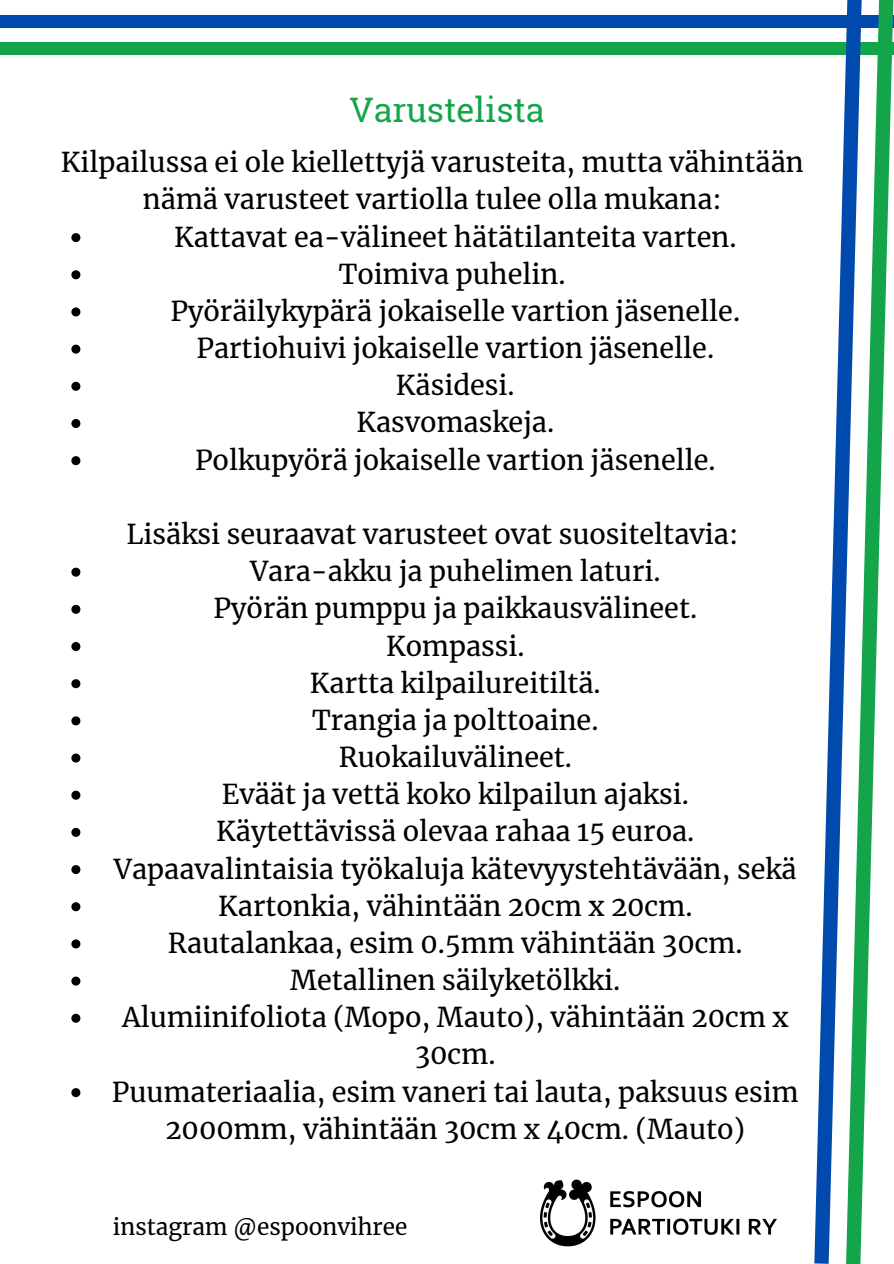
<style>
.page{position:relative;width:894px;height:1264px;background:#fff}
.page>*{position:absolute;margin:0;border:0;box-sizing:border-box;transform-origin:0 0}
.t1{font:33.75px "Roboto Slab";color:#14a54b}
.t2{font:27px/37.2px "Merriweather";color:#000;text-align:center}
.t3{font:22.5px "Merriweather";color:#000}
</style>
<div class="page">
<div style="left:0;top:43px;width:893px;height:12px;background:#14a54b"></div>
<div style="left:0;top:15px;width:893px;height:13px;background:#004aad"></div>
<svg style="left:814px;top:42px;width:31px;height:1221px"></svg>
<svg style="left:845px;top:0;width:48px;height:1263px"></svg>
<img style="left:540px;top:1179px;width:237px;height:68px">
<svg style="left:71px;top:233px;width:9px;height:9px"></svg>
<svg style="left:71px;top:270px;width:9px;height:9px"></svg>
<svg style="left:71px;top:307px;width:9px;height:9px"></svg>
<svg style="left:71px;top:344px;width:9px;height:9px"></svg>
<svg style="left:71px;top:382px;width:9px;height:9px"></svg>
<svg style="left:71px;top:419px;width:9px;height:9px"></svg>
<svg style="left:71px;top:456px;width:9px;height:9px"></svg>
<svg style="left:71px;top:567px;width:9px;height:9px"></svg>
<svg style="left:71px;top:605px;width:9px;height:9px"></svg>
<svg style="left:71px;top:642px;width:9px;height:9px"></svg>
<svg style="left:71px;top:679px;width:9px;height:9px"></svg>
<svg style="left:71px;top:716px;width:9px;height:9px"></svg>
<svg style="left:71px;top:753px;width:9px;height:9px"></svg>
<svg style="left:71px;top:790px;width:9px;height:9px"></svg>
<svg style="left:71px;top:827px;width:9px;height:9px"></svg>
<svg style="left:71px;top:865px;width:9px;height:9px"></svg>
<svg style="left:71px;top:902px;width:9px;height:9px"></svg>
<svg style="left:71px;top:939px;width:9px;height:9px"></svg>
<svg style="left:71px;top:976px;width:9px;height:9px"></svg>
<svg style="left:71px;top:1013px;width:9px;height:9px"></svg>
<svg style="left:71px;top:1088px;width:9px;height:9px"></svg>
<p class="t1" style="left:349px;top:87px;width:196px">Varustelista</p>
<p class="t2" style="left:61px;top:144px;width:744px">Kilpailussa ei ole kiellettyjä varusteita, mutta vähintään nämä varusteet vartiolla tulee olla mukana:</p>
<p class="t2" style="left:174px;top:218px;width:564px">Kattavat ea-välineet hätätilanteita varten.</p>
<p class="t2" style="left:338px;top:255px;width:228px">Toimiva puhelin.</p>
<p class="t2" style="left:170px;top:293px;width:571px">Pyöräilykypärä jokaiselle vartion jäsenelle.</p>
<p class="t2" style="left:196px;top:330px;width:519px">Partiohuivi jokaiselle vartion jäsenelle.</p>
<p class="t2" style="left:396px;top:367px;width:120px">Käsidesi.</p>
<p class="t2" style="left:356px;top:404px;width:199px">Kasvomaskeja.</p>
<p class="t2" style="left:195px;top:441px;width:522px">Polkupyörä jokaiselle vartion jäsenelle.</p>
<p class="t2" style="left:126px;top:516px;width:613px">Lisäksi seuraavat varusteet ovat suositeltavia:</p>
<p class="t2" style="left:250px;top:553px;width:412px">Vara-akku ja puhelimen laturi.</p>
<p class="t2" style="left:213px;top:590px;width:485px">Pyörän pumppu ja paikkausvälineet.</p>
<p class="t2" style="left:386px;top:627px;width:140px">Kompassi.</p>
<p class="t2" style="left:310px;top:664px;width:292px">Kartta kilpailureitiltä.</p>
<p class="t2" style="left:312px;top:701px;width:288px">Trangia ja polttoaine.</p>
<p class="t2" style="left:338px;top:738px;width:234px">Ruokailuvälineet.</p>
<p class="t2" style="left:222px;top:776px;width:468px">Eväät ja vettä koko kilpailun ajaksi.</p>
<p class="t2" style="left:216px;top:813px;width:479px">Käytettävissä olevaa rahaa 15 euroa.</p>
<p class="t2" style="left:114px;top:850px;width:684px">Vapaavalintaisia työkaluja kätevyystehtävään, sekä</p>
<p class="t2" style="left:218px;top:887px;width:475px">Kartonkia, vähintään 20cm x 20cm.</p>
<p class="t2" style="left:168px;top:924px;width:576px">Rautalankaa, esim 0.5mm vähintään 30cm.</p>
<p class="t2" style="left:290px;top:961px;width:331px">Metallinen säilyketölkki.</p>
<p class="t2" style="left:122px;top:999px;width:667px">Alumiinifoliota (Mopo, Mauto), vähintään 20cm x<br>30cm.</p>
<p class="t2" style="left:112px;top:1073px;width:688px">Puumateriaalia, esim vaneri tai lauta, paksuus esim<br>2000mm, vähintään 30cm x 40cm. (Mauto)</p>
<p class="t3" style="left:113px;top:1212px;width:296px">instagram @espoonvihree</p>
</div>
